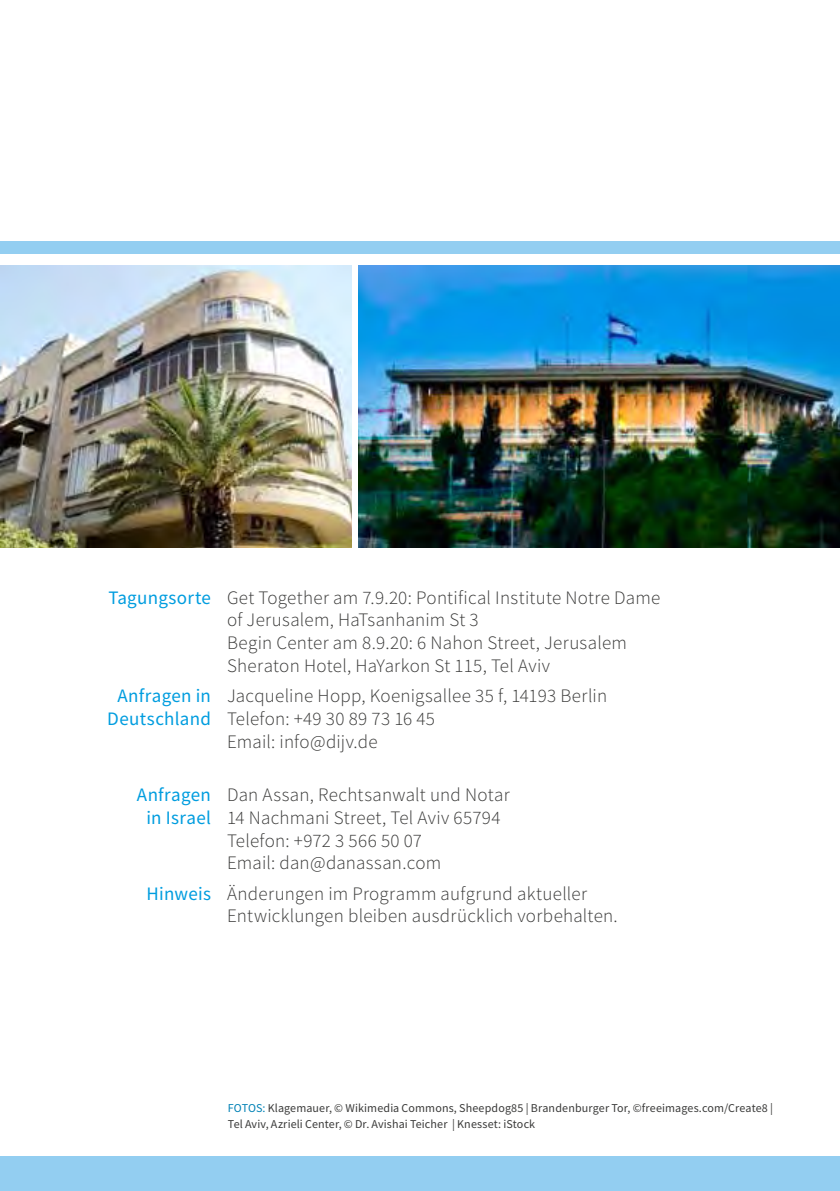
<style>
.page{position:relative;width:840px;height:1191px;background:#fff}
.page>*{position:absolute;margin:0;border:0;box-sizing:border-box;transform-origin:0 0}
.t1{font:300 19px/22.8px "Source Sans Pro";letter-spacing:.01em;color:#3a3a39}
.t2{font:19px/22.8px "Source Sans Pro";letter-spacing:.02em;color:#009ddf;text-align:center}
.t3{font:12px/16px "Source Sans Pro";letter-spacing:.01em;color:#3a3a39}
.s1{font-weight:400;color:#009ddf}
.s2{color:#0081b5}
</style>
<div class="page">
<img style="left:359px;top:265px;width:480px;height:282px">
<img style="left:0;top:265px;width:351px;height:282px">
<div style="left:0;top:1157px;width:839px;height:34px;background:#93cef1"></div>
<div style="left:0;top:241px;width:839px;height:13px;background:#93cef1"></div>
<p class="t1" style="left:227px;top:586px;width:434px;text-indent:-118px"><span class="s1">Tagungsorte</span> Get Together am 7.9.20: Pontifical Institute Notre Dame of Jerusalem, HaTsanhanim St 3<br>Begin Center am 8.9.20: 6 Nahon Street, Jerusalem Sheraton Hotel, HaYarkon St 115, Tel Aviv</p>
<p class="t2" style="left:107px;top:684px;width:105px">Anfragen in<br>Deutschland</p>
<p class="t1" style="left:227px;top:684px;width:381px">Jacqueline Hopp, Koenigsallee 35 f, 14193 Berlin<br>Telefon: +49 30 89 73 16 45<br>Email: info@dijv.de</p>
<p class="t2" style="left:137px;top:783px;width:76px">Anfragen in Israel</p>
<p class="t1" style="left:227px;top:783px;width:284px">Dan Assan, Rechtsanwalt und Notar<br>14 Nachmani Street, Tel Aviv 65794<br>Telefon: +972 3 566 50 07<br>Email: dan@danassan.com</p>
<p class="t1" style="left:227px;top:882px;width:392px;text-indent:-80px"><span class="s1">Hinweis</span> Änderungen im Programm aufgrund aktueller<br>Entwicklungen bleiben ausdrücklich vorbehalten.</p>
<p class="t3" style="left:228px;top:1099px;width:546px"><span class="s2">FOTOS:</span> Klagemauer, © Wikimedia Commons, Sheepdog85 | Brandenburger Tor, ©freeimages.com/Create8 |<br>Tel Aviv, Azrieli Center, © Dr. Avishai Teicher | Knesset: iStock</p>
</div>
